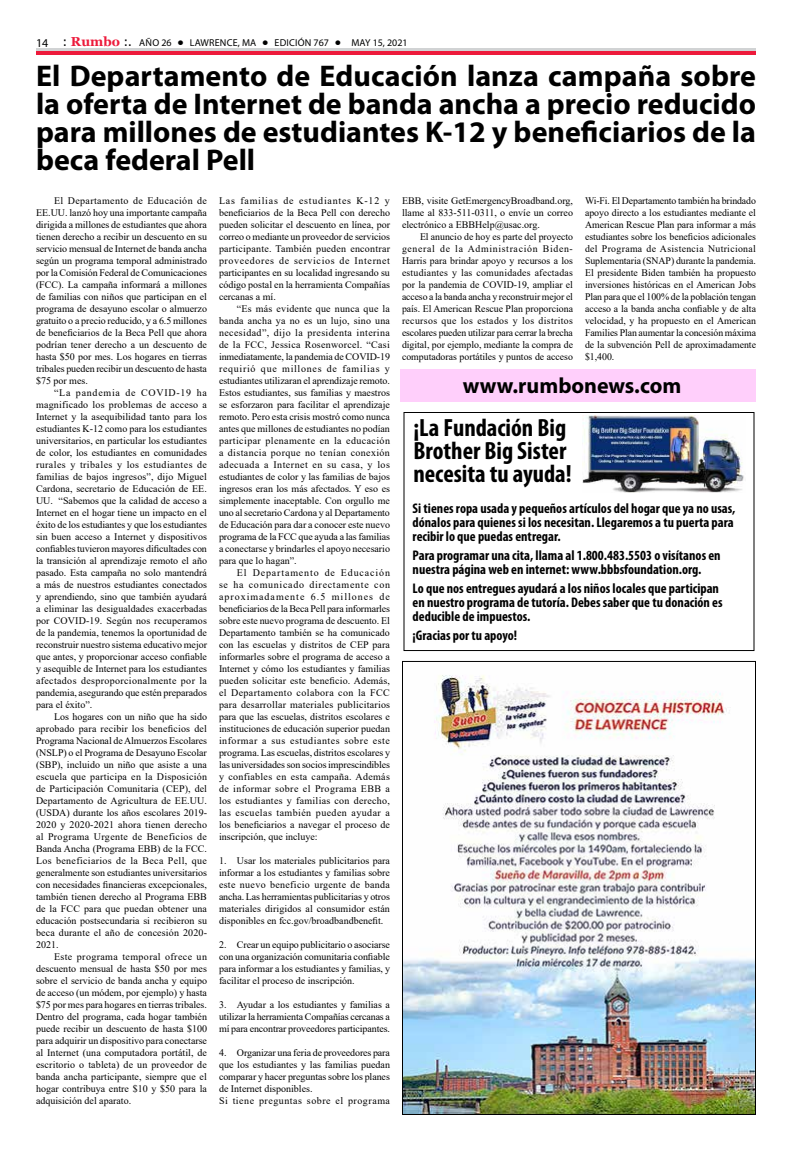
<style>
.page{position:relative;width:792px;height:1152px;background:#fff}
.page>*{position:absolute;margin:0;border:0;box-sizing:border-box;transform-origin:0 0}
.t1{font:700 30px/28px "Myriad Pro";color:#000;text-align:justify}
.t2{font:700 condensed 25px/23px "Myriad Pro";color:#000}
.t3{font:700 22px "Myriad Pro";color:#000}
.t4{font:700 condensed 14px/14px "Myriad Pro";color:#000}
.t5{font:10px/12px "Times New Roman";color:#000;text-align:justify}
.t6{font:10px "Myriad Pro";letter-spacing:.02em;color:#000}
.s1{font-size:12px}
.s2{font-family:"Tahoma";font-size:12px}
.s3{font-family:"Georgia";font-weight:700;font-size:13px;color:#ed1a3b}
.s4{font-family:"Tahoma";font-weight:700;color:#fff}
</style>
<div class="page">
<div style="left:36px;top:50px;width:720px;height:5px;background:#ed1a3b"></div>
<hr style="left:36px;top:48px;width:720px;height:2px;background:#d1d3d4">
<div style="left:400px;top:370px;width:356px;height:32px;background:#ffcffb"></div>
<img style="left:404px;top:675px;width:350px;height:438px">
<div style="left:402px;top:661px;width:354px;height:454px;border:1px solid #000"></div>
<div style="left:404px;top:412px;width:350px;height:239px;border:1px solid #000"></div>
<img style="left:582px;top:415px;width:162px;height:77px">
<p class="t6" style="left:36px;top:36px;width:373px"><span class="s1">14</span> <span class="s2">:</span> <span class="s3">Rumbo</span> <span class="s2">:.</span> AÑO 26 <span class="s4">•</span> LAWRENCE, MA <span class="s4">•</span> EDICIÓN 767 <span class="s4">•</span> MAY 15, 2021</p>
<h1 class="t1" style="left:36px;top:61px;width:722px">El Departamento de Educación lanza campaña sobre la oferta de Internet de banda ancha a precio reducido para millones de estudiantes K-12 y beneficiarios de la beca federal Pell</h1>
<p class="t5" style="left:585px;top:194px;width:173px">Wi-Fi. El Departamento también ha brindado apoyo directo a los estudiantes mediante el American Rescue Plan para informar a más estudiantes sobre los beneficios adicionales del Programa de Asistencia Nutricional Suplementaria (SNAP) durante la pandemia.<br>El presidente Biden también ha propuesto inversiones históricas en el American Jobs Plan para que el 100% de la población tengan acceso a la banda ancha confiable y de alta velocidad, y ha propuesto en el American Families Plan aumentar la concesión máxima de la subvención Pell de aproximadamente $1,400.</p>
<p class="t5" style="left:402px;top:194px;width:173px">EBB, visite GetEmergencyBroadband.org, llame al 833-511-0311, o envíe un correo electrónico a EBBHelp@usac.org.</p>
<p class="t5" style="left:402px;top:230px;width:173px;text-indent:18px">El anuncio de hoy es parte del proyecto general de la Administración Biden-Harris para brindar apoyo y recursos a los estudiantes y las comunidades afectadas por la pandemia de COVID-19, ampliar el acceso a la banda ancha y reconstruir mejor el país. El American Rescue Plan proporciona recursos que los estados y los distritos escolares pueden utilizar para cerrar la brecha digital, por ejemplo, mediante la compra de computadoras portátiles y puntos de acceso</p>
<p class="t5" style="left:219px;top:194px;width:173px">Las familias de estudiantes K-12 y beneficiarios de la Beca Pell con derecho pueden solicitar el descuento en línea, por correo o mediante un proveedor de servicios participante. También pueden encontrar proveedores de servicios de Internet participantes en su localidad ingresando su código postal en la herramienta Compañías cercanas a mí.</p>
<p class="t5" style="left:219px;top:302px;width:173px;text-indent:18px">“Es más evidente que nunca que la banda ancha ya no es un lujo, sino una necesidad”, dijo la presidenta interina de la FCC, Jessica Rosenworcel. “Casi inmediatamente, la pandemia de COVID-19 requirió que millones de familias y estudiantes utilizaran el aprendizaje remoto.<br>Estos estudiantes, sus familias y maestros se esforzaron para facilitar el aprendizaje remoto. Pero esta crisis mostró como nunca antes que millones de estudiantes no podían participar plenamente en la educación a distancia porque no tenían conexión adecuada a Internet en su casa, y los estudiantes de color y las familias de bajos ingresos eran los más afectados. Y eso es simplemente inaceptable. Con orgullo me uno al secretario Cardona y al Departamento de Educación para dar a conocer este nuevo programa de la FCC que ayuda a las familias a conectarse y brindarles el apoyo necesario para que lo hagan”.</p>
<p class="t5" style="left:219px;top:566px;width:173px;text-indent:18px">El Departamento de Educación se ha comunicado directamente con aproximadamente 6.5 millones de beneficiarios de la Beca Pell para informarles sobre este nuevo programa de descuento. El Departamento también se ha comunicado con las escuelas y distritos de CEP para informarles sobre el programa de acceso a Internet y cómo los estudiantes y familias pueden solicitar este beneficio. Además, el Departamento colabora con la FCC para desarrollar materiales publicitarios para que las escuelas, distritos escolares e instituciones de educación superior puedan informar a sus estudiantes sobre este programa. Las escuelas, distritos escolares y las universidades son socios imprescindibles y confiables en esta campaña. Además de informar sobre el Programa EBB a los estudiantes y familias con derecho, las escuelas también pueden ayudar a los beneficiarios a navegar el proceso de inscripción, que incluye:</p>
<p class="t5" style="left:219px;top:854px;width:173px">1. Usar los materiales publicitarios para informar a los estudiantes y familias sobre este nuevo beneficio urgente de banda ancha. Las herramientas publicitarias y otros materiales dirigidos al consumidor están disponibles en fcc.gov/broadbandbenefit.</p>
<p class="t5" style="left:219px;top:938px;width:173px">2. Crear un equipo publicitario o asociarse con una organización comunitaria confiable para informar a los estudiantes y familias, y facilitar el proceso de inscripción.</p>
<p class="t5" style="left:219px;top:998px;width:173px">3. Ayudar a los estudiantes y familias a utilizar la herramienta Compañías cercanas a mí para encontrar proveedores participantes.</p>
<p class="t5" style="left:219px;top:1046px;width:173px;text-align:left">4. Organizar una feria de proveedores para que los estudiantes y las familias puedan comparar y hacer preguntas sobre los planes de Internet disponibles.<br>Si tiene preguntas sobre el programa</p>
<p class="t5" style="left:36px;top:194px;width:173px;text-indent:18px">El Departamento de Educación de EE.UU. lanzó hoy una importante campaña dirigida a millones de estudiantes que ahora tienen derecho a recibir un descuento en su servicio mensual de Internet de banda ancha según un programa temporal administrado por la Comisión Federal de Comunicaciones (FCC). La campaña informará a millones de familias con niños que participan en el programa de desayuno escolar o almuerzo gratuito o a precio reducido, y a 6.5 millones de beneficiarios de la Beca Pell que ahora podrían tener derecho a un descuento de hasta $50 por mes. Los hogares en tierras tribales pueden recibir un descuento de hasta $75 por mes.</p>
<p class="t5" style="left:36px;top:386px;width:173px;text-indent:18px">“La pandemia de COVID-19 ha magnificado los problemas de acceso a Internet y la asequibilidad tanto para los estudiantes K-12 como para los estudiantes universitarios, en particular los estudiantes de color, los estudiantes en comunidades rurales y tribales y los estudiantes de familias de bajos ingresos”, dijo Miguel Cardona, secretario de Educación de EE.<br>UU. “Sabemos que la calidad de acceso a Internet en el hogar tiene un impacto en el éxito de los estudiantes y que los estudiantes sin buen acceso a Internet y dispositivos confiables tuvieron mayores dificultades con la transición al aprendizaje remoto el año pasado. Esta campaña no solo mantendrá a más de nuestros estudiantes conectados y aprendiendo, sino que también ayudará a eliminar las desigualdades exacerbadas por COVID-19. Según nos recuperamos de la pandemia, tenemos la oportunidad de reconstruir nuestro sistema educativo mejor que antes, y proporcionar acceso confiable y asequible de Internet para los estudiantes afectados desproporcionalmente por la pandemia, asegurando que estén preparados para el éxito”.</p>
<p class="t5" style="left:36px;top:710px;width:173px;text-indent:18px">Los hogares con un niño que ha sido aprobado para recibir los beneficios del Programa Nacional de Almuerzos Escolares (NSLP) o el Programa de Desayuno Escolar (SBP), incluido un niño que asiste a una escuela que participa en la Disposición de Participación Comunitaria (CEP), del Departamento de Agricultura de EE.UU. (USDA) durante los años escolares 2019- 2020 y 2020-2021 ahora tienen derecho al Programa Urgente de Beneficios de Banda Ancha (Programa EBB) de la FCC.<br>Los beneficiarios de la Beca Pell, que generalmente son estudiantes universitarios con necesidades financieras excepcionales, también tienen derecho al Programa EBB de la FCC para que puedan obtener una educación postsecundaria si recibieron su beca durante el año de concesión 2020- 2021.</p>
<p class="t5" style="left:36px;top:950px;width:173px;text-indent:18px">Este programa temporal ofrece un descuento mensual de hasta $50 por mes sobre el servicio de banda ancha y equipo de acceso (un módem, por ejemplo) y hasta $75 por mes para hogares en tierras tribales.<br>Dentro del programa, cada hogar también puede recibir un descuento de hasta $100 para adquirir un dispositivo para conectarse al Internet (una computadora portátil, de escritorio o tableta) de un proveedor de banda ancha participante, siempre que el hogar contribuya entre $10 y $50 para la adquisición del aparato.</p>
<h3 class="t3" style="left:463px;top:371px;width:220px">www.rumbonews.com</h3>
<h2 class="t2" style="left:413px;top:416px;width:160px">¡La Fundación Big<br>Brother Big Sister necesita tu ayuda!</h2>
<h3 class="t4" style="left:413px;top:501px;width:324px;text-align:justify">Si tienes ropa usada y pequeños artículos del hogar que ya no usas, dónalos para quienes si los necesitan. Llegaremos a tu puerta para recibir lo que puedas entregar.</h3>
<h3 class="t4" style="left:413px;top:548px;width:310px">Para programar una cita, llama al 1.800.483.5503 o visítanos en nuestra página web en internet: www.bbbsfoundation.org.</h3>
<h3 class="t4" style="left:413px;top:581px;width:312px">Lo que nos entregues ayudará a los niños locales que participan en nuestro programa de tutoría. Debes saber que tu donación es deducible de impuestos.</h3>
<h3 class="t4" style="left:413px;top:628px;width:106px">¡Gracias por tu apoyo!</h3>
</div>
